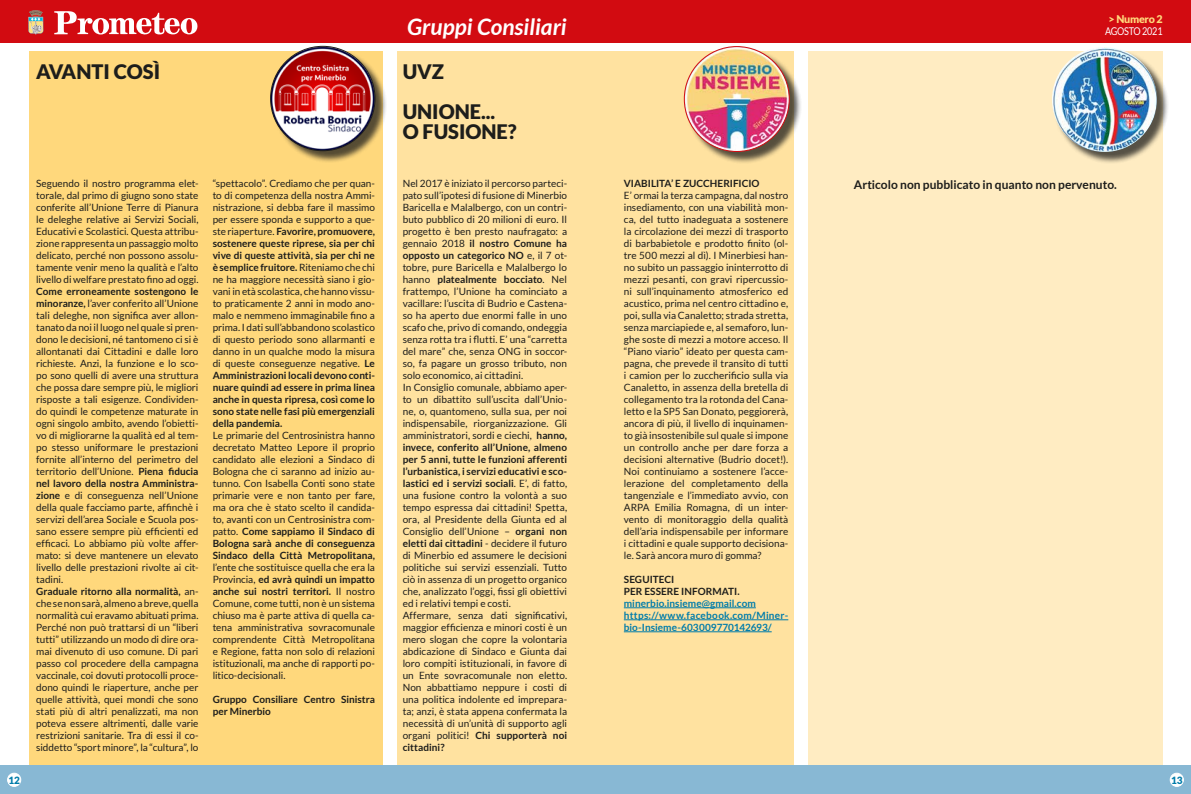
<style>
.page{position:relative;width:1191px;height:794px;background:#fff}
.page>*{position:absolute;margin:0;border:0;box-sizing:border-box;transform-origin:0 0}
.t1{font:italic 700 22.7px "Lato";color:#fff}
.t2{font:900 20px/40px "Lato";color:#1d1d1b}
.t3{font:700 12px "Lato";color:#1d1d1b}
.t4{font:10.7px "Lato";letter-spacing:-.025em;color:#fff;scale:.85 1}
.t5{font:900 10.7px "Lato";letter-spacing:-.025em;color:#ffd87c}
.t6{font:10px/12px "Lato";color:#1d1d1b;text-align:justify}
.t7{font:700 10px/12px "Lato";color:#1d1d1b}
.t8{font:700 10px/12px "Lato";letter-spacing:.01em;color:#007caa}
.t9{font:900 10px "Lato";color:#007caa}
.s1{font-weight:700}
</style>
<div class="page">
<div style="left:808px;top:51px;width:354px;height:714px;background:#ffecc2"></div>
<div style="left:29px;top:51px;width:353px;height:714px;background:#ffd87c"></div>
<div style="left:397px;top:51px;width:397px;height:714px;background:#ffe2a0"></div>
<div style="left:595px;top:0;width:596px;height:43px;background:#d20b11"></div>
<div style="left:0;top:0;width:595px;height:43px;background:#d20b11"></div>
<svg style="left:54px;top:11px;width:144px;height:24px"></svg>
<svg style="left:28px;top:10px;width:16px;height:25px"></svg>
<div style="left:0;top:766px;width:595px;height:28px;background:#88b8d4"></div>
<div style="left:8px;top:773px;width:13px;height:13px;background:#fff;border-radius:50%"></div>
<div style="left:7px;top:772px;width:14px;height:15px;border:1px solid #fff;border-radius:50%"></div>
<div style="left:596px;top:766px;width:595px;height:28px;background:#88b8d4"></div>
<div style="left:1170px;top:773px;width:13px;height:13px;background:#fff;border-radius:50%"></div>
<div style="left:1169px;top:772px;width:14px;height:15px;border:1px solid #fff;border-radius:50%"></div>
<div style="left:1053px;top:49px;width:116px;height:115px;background:#1d1d1b;opacity:.75"></div>
<img style="left:1052px;top:47px;width:105px;height:105px;border-radius:52px">
<div style="left:272px;top:48px;width:116px;height:115px;background:#1d1d1b;opacity:.75"></div>
<img style="left:271px;top:46px;width:104px;height:105px">
<div style="left:685px;top:48px;width:117px;height:116px;background:#1d1d1b;opacity:.75"></div>
<img style="left:684px;top:47px;width:105px;height:104px;border-radius:52px">
<hr style="left:624px;top:607px;width:132px;height:1px;background:#007caa">
<hr style="left:624px;top:619px;width:164px;height:1px;background:#007caa">
<hr style="left:624px;top:631px;width:147px;height:1px;background:#007caa">
<h2 class="t2" style="left:36px;top:51px;width:125px">AVANTI COSÌ</h2>
<p class="t6" style="left:36px;top:177px;width:164px">Seguendo il nostro programma elet&shy;torale, dal primo di giugno sono state conferite all’Unione Terre di Pianura le deleghe relative ai Servizi Sociali, Educativi e Scolastici. Questa attribu&shy;zione rappresenta un passaggio molto delicato, perché non possono assolu&shy;tamente venir meno la qualità e l’alto livello di welfare prestato fino ad oggi.</p>
<p class="t6" style="left:36px;top:285px;width:164px;text-align:left"><span class="s1">Come erroneamente sostengono le minoranze,</span> l’aver conferito all’Unione tali deleghe, non significa aver allon&shy;tanato da noi il luogo nel quale si pren&shy;dono le decisioni, né tantomeno ci si è allontanati dai Cittadini e dalle loro richieste. Anzi, la funzione e lo sco&shy;po sono quelli di avere una struttura che possa dare sempre più, le migliori risposte a tali esigenze. Condividen&shy;do quindi le competenze maturate in ogni singolo ambito, avendo l’obietti&shy;vo di migliorarne la qualità ed al tem&shy;po stesso uniformare le prestazioni fornite all’interno del perimetro del territorio dell’Unione. <span class="s1">Piena fiducia nel lavoro della nostra Amministra&shy;zione</span> e di conseguenza nell’Unione della quale facciamo parte, affinchè i servizi dell’area Sociale e Scuola pos&shy;sano essere sempre più efficienti ed efficaci. Lo abbiamo più volte affer&shy;mato: si deve mantenere un elevato livello delle prestazioni rivolte ai cit&shy;tadini.<br><span class="s1">Graduale ritorno alla normalità,</span> an&shy;che se non sarà, almeno a breve, quella normalità cui eravamo abituati prima.<br>Perché non può trattarsi di un “liberi tutti” utilizzando un modo di dire ora&shy;mai divenuto di uso comune. Di pari passo col procedere della campagna vaccinale, coi dovuti protocolli proce&shy;dono quindi le riaperture, anche per quelle attività, quei mondi che sono stati più di altri penalizzati, ma non poteva essere altrimenti, dalle varie restrizioni sanitarie. Tra di essi il co&shy;siddetto “sport minore”, la “cultura”, lo</p>
<p class="t6" style="left:213px;top:177px;width:164px">“spettacolo”. Crediamo che per quan&shy;to di competenza della nostra Ammi&shy;nistrazione, si debba fare il massimo per essere sponda e supporto a que&shy;ste riaperture. <span class="s1">Favorire, promuovere, sostenere queste riprese, sia per chi vive di queste attività, sia per chi ne è semplice fruitore.</span> Riteniamo che chi ne ha maggiore necessità siano i gio&shy;vani in età scolastica, che hanno vissu&shy;to praticamente 2 anni in modo ano&shy;malo e nemmeno immaginabile fino a prima. I dati sull’abbandono scolastico di questo periodo sono allarmanti e danno in un qualche modo la misura di queste conseguenze negative. <span class="s1">Le Amministrazioni locali devono conti&shy;nuare quindi ad essere in prima linea anche in questa ripresa, così come lo sono state nelle fasi più emergenziali della pandemia.</span></p>
<p class="t6" style="left:213px;top:429px;width:164px">Le primarie del Centrosinistra hanno decretato Matteo Lepore il proprio candidato alle elezioni a Sindaco di Bologna che ci saranno ad inizio au&shy;tunno. Con Isabella Conti sono state primarie vere e non tanto per fare, ma ora che è stato scelto il candida&shy;to, avanti con un Centrosinistra com&shy;patto. <span class="s1">Come sappiamo il Sindaco di Bologna sarà anche di conseguenza Sindaco della Città Metropolitana,</span></p>
<p class="t6" style="left:213px;top:561px;width:164px">l’ente che sostituisce quella che era la Provincia, <span class="s1">ed avrà quindi un impatto anche sui nostri territori.</span> Il nostro Comune, come tutti, non è un sistema chiuso ma è parte attiva di quella ca&shy;tena amministrativa sovracomunale comprendente Città Metropolitana e Regione, fatta non solo di relazioni istituzionali, ma anche di rapporti po&shy;litico-decisionali.</p>
<p class="t7" style="left:213px;top:693px;width:164px">Gruppo Consiliare Centro Sinistra per Minerbio</p>
<h1 class="t1" style="left:407px;top:13px;width:161px">Gruppi Consiliari</h1>
<h2 class="t2" style="left:403px;top:51px;width:94px">UVZ<br>UNIONE...</h2>
<h2 class="t2" style="left:403px;top:111px;width:115px">O FUSIONE?</h2>
<p class="t6" style="left:403px;top:177px;width:166px;text-align:left">Nel 2017 è iniziato il percorso parteci&shy;pato sull’ipotesi di fusione di Minerbio Baricella e Malalbergo, con un contri&shy;buto pubblico di 20 milioni di euro. Il progetto è ben presto naufragato: a gennaio 2018 <span class="s1">il nostro Comune ha opposto un categorico NO</span> e, il 7 ot&shy;tobre, pure Baricella e Malalbergo lo hanno <span class="s1">platealmente bocciato</span>. Nel frattempo, l’Unione ha cominciato a vacillare: l’uscita di Budrio e Castena&shy;so ha aperto due enormi falle in uno scafo che, privo di comando, ondeggia senza rotta tra i flutti. E’ una “carretta del mare” che, senza ONG in soccor&shy;so, fa pagare un grosso tributo, non solo economico, ai cittadini.<br>In Consiglio comunale, abbiamo aper&shy;to un dibattito sull’uscita dall’Unio&shy;ne, o, quantomeno, sulla sua, per noi indispensabile, riorganizzazione. Gli amministratori, sordi e ciechi, <span class="s1">hanno, invece, conferito all’Unione, almeno per 5 anni, tutte le funzioni afferenti l’urbanistica, i servizi educativi e sco&shy;lastici ed i servizi sociali</span>. E’, di fatto, una fusione contro la volontà a suo tempo espressa dai cittadini! Spetta, ora, al Presidente della Giunta ed al Consiglio dell’Unione – <span class="s1">organi non eletti dai cittadini</span> - decidere il futuro di Minerbio ed assumere le decisioni politiche sui servizi essenziali. Tutto ciò in assenza di un progetto organico che, analizzato l’oggi, fissi gli obiettivi ed i relativi tempi e costi.<br>Affermare, senza dati significativi, maggior efficienza e minori costi è un mero slogan che copre la volontaria abdicazione di Sindaco e Giunta dai loro compiti istituzionali, in favore di un Ente sovracomunale non eletto.<br>Non abbattiamo neppure i costi di una politica indolente ed imprepara&shy;ta; anzi, è stata appena confermata la necessità di un’unità di supporto agli organi politici! <span class="s1">Chi supporterà noi cittadini?</span></p>
<p class="t7" style="left:624px;top:177px;width:137px">VIABILITA’ E ZUCCHERIFICIO</p>
<p class="t6" style="left:624px;top:189px;width:166px">E’ ormai la terza campagna, dal nostro insediamento, con una viabilità mon&shy;ca, del tutto inadeguata a sostenere la circolazione dei mezzi di trasporto di barbabietole e prodotto finito (ol&shy;tre 500 mezzi al dì). I Minerbiesi han&shy;no subito un passaggio ininterrotto di mezzi pesanti, con gravi ripercussio&shy;ni sull’inquinamento atmosferico ed acustico, prima nel centro cittadino e, poi, sulla via Canaletto; strada stretta, senza marciapiede e, al semaforo, lun&shy;ghe soste di mezzi a motore acceso. Il “Piano viario” ideato per questa cam&shy;pagna, che prevede il transito di tutti i camion per lo zuccherificio sulla via Canaletto, in assenza della bretella di collegamento tra la rotonda del Cana&shy;letto e la SP5 San Donato, peggiorerà, ancora di più, il livello di inquinamen&shy;to già insostenibile sul quale si impone un controllo anche per dare forza a decisioni alternative (Budrio docet!).<br>Noi continuiamo a sostenere l’acce&shy;lerazione del completamento della tangenziale e l’immediato avvio, con ARPA Emilia Romagna, di un inter&shy;vento di monitoraggio della qualità dell’aria indispensabile per informare i cittadini e quale supporto decisiona&shy;le. Sarà ancora muro di gomma?</p>
<p class="t7" style="left:624px;top:573px;width:117px">SEGUITECI<br>PER ESSERE INFORMATI.</p>
<p class="t8" style="left:624px;top:597px;width:166px">minerbio.insieme@gmail.com https://www.facebook.com/Miner&shy;bio-Insieme-603009770142693/</p>
<p class="t5" style="left:1108px;top:13px;width:55px">&gt; Numero 2</p>
<p class="t4" style="left:1105px;top:25px;width:69px">AGOSTO 2021</p>
<p class="t3" style="left:854px;top:177px;width:264px">Articolo non pubblicato in quanto non pervenuto.</p>
<p class="t9" style="left:8px;top:774px;width:13px">12</p>
<p class="t9" style="left:1171px;top:774px;width:13px">13</p>
</div>
